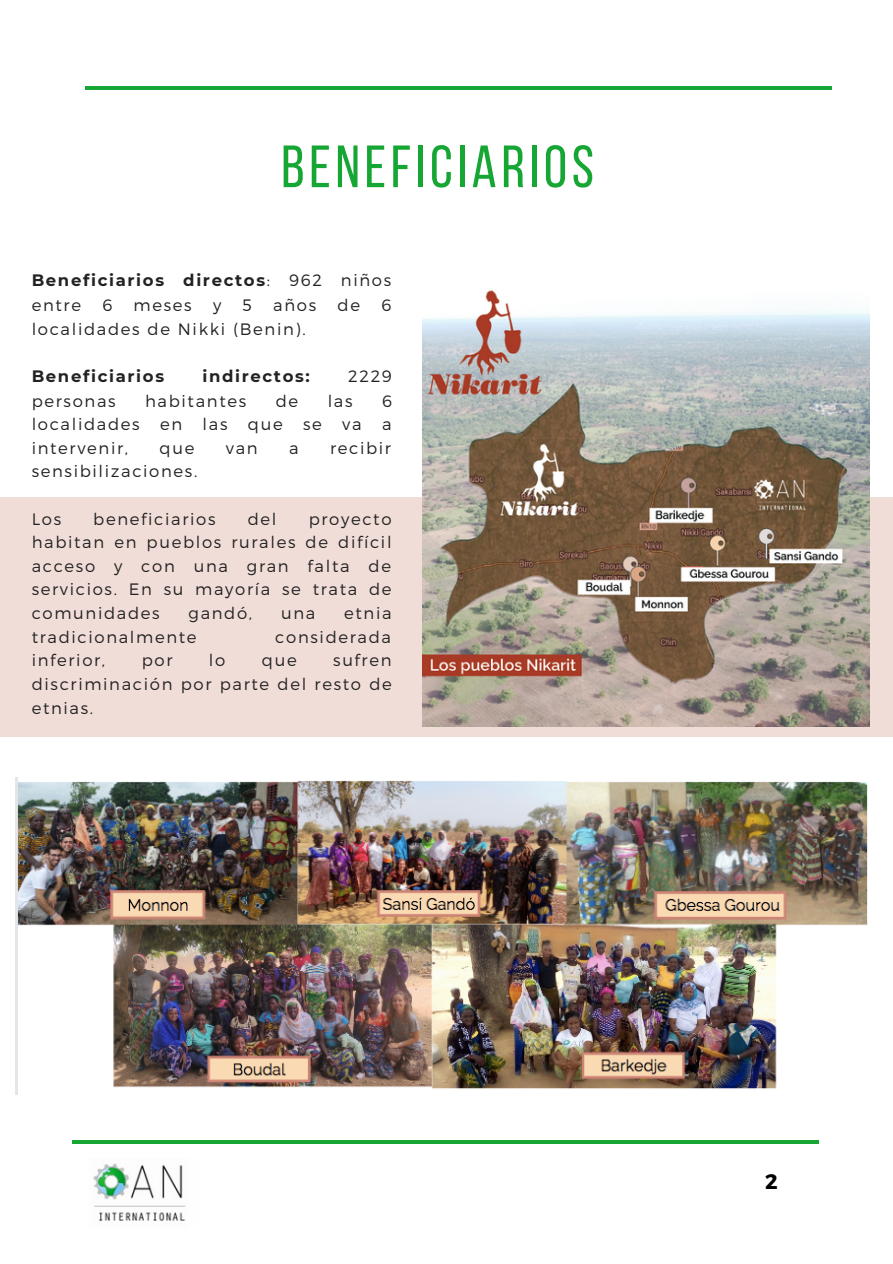
<style>
.page{position:relative;width:893px;height:1264px;background:#fff}
.page>*{position:absolute;margin:0;border:0;box-sizing:border-box;transform-origin:0 0}
.t1{font:59.55px "Bebas Neue";letter-spacing:.08em;color:#15a633}
.t2{font:700 21px "Montserrat";color:#000}
.t3{font:300 16.5px/23.5px "Montserrat";letter-spacing:.1em;color:#222;text-align:justify}
.t4{font:700 16.5px/24.8px "Montserrat";letter-spacing:.1em;color:#222}
.s1{font-weight:300}
</style>
<div class="page">
<img style="left:93px;top:1163px;width:93px;height:58px">
<hr style="left:85px;top:86px;width:746px;height:4px;background:#15a633">
<hr style="left:72px;top:1140px;width:747px;height:3px;background:#15a633">
<div style="left:0;top:497px;width:892px;height:239px;background:#f1ddd8"></div>
<img style="left:422px;top:290px;width:447px;height:436px">
<img style="left:15px;top:777px;width:853px;height:317px">
<h1 class="t1" style="left:281px;top:142px;width:314px">BENEFICIARIOS</h1>
<p class="t4" style="left:32px;top:268px;width:361px">Beneficiarios directos<span class="s1">: 962 niños entre</span></p>
<p class="t3" style="left:102px;top:292px;width:11px">6</p>
<p class="t3" style="left:134px;top:292px;width:60px">meses</p>
<p class="t3" style="left:213px;top:292px;width:10px">y</p>
<p class="t3" style="left:242px;top:292px;width:11px">5</p>
<p class="t3" style="left:273px;top:292px;width:44px">años</p>
<p class="t3" style="left:337px;top:292px;width:24px">de</p>
<p class="t3" style="left:381px;top:292px;width:11px">6</p>
<p class="t3" style="left:32px;top:316px;width:275px">localidades de Nikki (Benin).</p>
<p class="t4" style="left:32px;top:363px;width:134px">Beneficiarios</p>
<p class="t4" style="left:202px;top:363px;width:109px">indirectos:</p>
<p class="t3" style="left:348px;top:363px;width:45px">2229</p>
<p class="t3" style="left:32px;top:388px;width:85px">personas</p>
<p class="t3" style="left:145px;top:388px;width:103px">habitantes</p>
<p class="t3" style="left:276px;top:388px;width:24px">de</p>
<p class="t3" style="left:328px;top:388px;width:26px">las</p>
<p class="t3" style="left:32px;top:388px;width:362px;text-indent:350px">6 localidades en las que se va a intervenir,</p>
<p class="t3" style="left:159px;top:435px;width:36px">que</p>
<p class="t3" style="left:226px;top:435px;width:33px">van</p>
<p class="t3" style="left:289px;top:435px;width:11px">a</p>
<p class="t3" style="left:330px;top:435px;width:63px">recibir</p>
<p class="t3" style="left:32px;top:459px;width:167px">sensibilizaciones.</p>
<p class="t3" style="left:32px;top:506px;width:31px">Los</p>
<p class="t3" style="left:93px;top:506px;width:124px">beneficiarios</p>
<p class="t3" style="left:248px;top:506px;width:30px">del</p>
<p class="t3" style="left:32px;top:506px;width:361px;text-indent:277px">proyecto habitan en pueblos rurales de difícil acceso y con una gran falta de servicios. En su mayoría se trata de comunidades</p>
<p class="t3" style="left:188px;top:600px;width:65px">gandó,</p>
<p class="t3" style="left:281px;top:600px;width:36px">una</p>
<p class="t3" style="left:344px;top:600px;width:49px">etnia</p>
<p class="t3" style="left:32px;top:624px;width:166px">tradicionalmente</p>
<p class="t3" style="left:275px;top:624px;width:117px">considerada</p>
<p class="t3" style="left:32px;top:648px;width:75px">inferior,</p>
<p class="t3" style="left:142px;top:648px;width:32px">por</p>
<p class="t3" style="left:209px;top:648px;width:18px">lo</p>
<p class="t3" style="left:262px;top:648px;width:36px">que</p>
<p class="t3" style="left:32px;top:648px;width:362px;text-indent:301px">sufren discriminación por parte del resto de etnias.</p>
<p class="t2" style="left:765px;top:1167px;width:14px">2</p>
</div>
